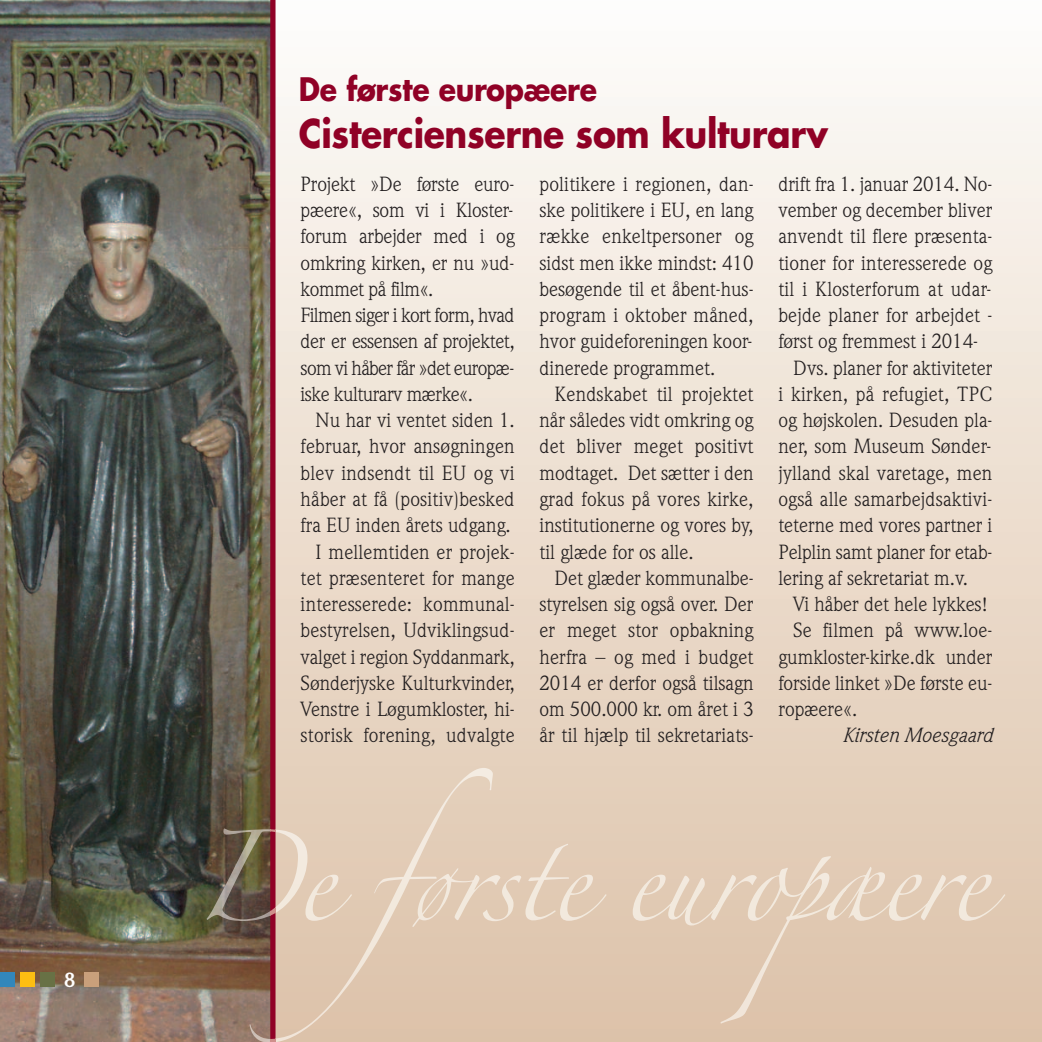
<style>
.page{position:relative;width:1042px;height:1042px;background:#fff}
.page>*{position:absolute;margin:0;border:0;box-sizing:border-box;transform-origin:0 0}
.t1{font:700 38.5px "Futura";letter-spacing:-.01em;color:#900126;scale:.9 1}
.t2{font:700 31.5px "Futura";letter-spacing:-.01em;color:#900126;scale:.9 1}
.t3{font:20.12px/26.2px "Weidemann";color:#231f20;text-align:justify}
.t4{font:20.12px/26.2px "Weidemann";letter-spacing:-.02em;color:#231f20}
.t5{font:italic 20.12px "Weidemann";color:#231f20}
.t6{font:700 20.12px "Weidemann";color:#fff}
</style>
<div class="page">
<div style="left:0;top:0;width:1042px;height:1042px;background:linear-gradient(to bottom,#fdfcf9,#ddc2a8)"></div>
<img style="left:0;top:0;width:270px;height:1042px">
<div style="left:84px;top:972px;width:15px;height:15px;background:#c9a07b"></div>
<div style="left:0;top:972px;width:15px;height:15px;background:#3287bb"></div>
<div style="left:20px;top:972px;width:15px;height:15px;background:#fdbe12"></div>
<div style="left:40px;top:972px;width:15px;height:15px;background:#687145"></div>
<div style="left:270px;top:0;width:5px;height:1042px;background:#900126"></div>
<img style="left:275px;top:774px;width:218px;height:268px">
<img style="left:206px;top:827px;width:64px;height:215px">
<p class="t6" style="left:64px;top:972px;width:13px">8</p>
<h2 class="t2" style="left:299px;top:74px;width:333px">De første europæere</h2>
<h1 class="t1" style="left:299px;top:116px;width:589px">Cistercienserne som kulturarv</h1>
<p class="t4" style="left:301px;top:173px;width:216px">Projekt »De første euro&shy;pæere«, som vi i Kloster&shy;forum arbejder med i og omkring kirken, er nu »ud&shy;kommet på film«.<br>Filmen siger i kort form, hvad der er essensen af projektet, som vi håber får »det europæ&shy;iske kulturarv mærke«.</p>
<p class="t3" style="left:301px;top:409px;width:216px;text-align:right">Nu har vi ventet siden 1. februar, hvor ansøgningen blev indsendt til EU og vi håber at få (positiv)besked fra EU inden årets udgang.<br>I mellemtiden er projek&shy;tet præsenteret for mange interesserede: kommunal&shy;bestyrelsen, Udviklingsud&shy;valget i region Syddanmark,<br>Sønderjyske Kulturkvinder,<br>Venstre i Løgumkloster, hi&shy;storisk forening, udvalgte</p>
<p class="t3" style="left:778px;top:173px;width:215px">drift fra 1. januar 2014. No-</p>
<p class="t3" style="left:778px;top:199px;width:216px">vember og december bliver</p>
<p class="t3" style="left:778px;top:225px;width:215px">anvendt til flere præsenta-</p>
<p class="t3" style="left:778px;top:251px;width:215px">tioner for interesserede og</p>
<p class="t3" style="left:778px;top:278px;width:214px">til i Klosterforum at udar-</p>
<p class="t3" style="left:778px;top:304px;width:215px">bejde planer for arbejdet -</p>
<p class="t3" style="left:778px;top:330px;width:201px">først og fremmest i 2014-</p>
<p class="t3" style="left:793px;top:356px;width:201px">Dvs. planer for aktiviteter</p>
<p class="t3" style="left:778px;top:383px;width:216px">i kirken, på refugiet, TPC</p>
<p class="t3" style="left:778px;top:409px;width:215px">og højskolen. Desuden pla-</p>
<p class="t3" style="left:778px;top:435px;width:214px">ner, som Museum Sønder-</p>
<p class="t3" style="left:778px;top:461px;width:215px">jylland skal varetage, men</p>
<p class="t3" style="left:778px;top:488px;width:215px">også alle samarbejdsaktivi-</p>
<p class="t3" style="left:778px;top:514px;width:215px">teterne med vores partner i</p>
<p class="t3" style="left:778px;top:540px;width:215px">Pelplin samt planer for etab-</p>
<p class="t3" style="left:778px;top:566px;width:191px">lering af sekretariat m.v.</p>
<p class="t3" style="left:793px;top:593px;width:196px">Vi håber det hele lykkes!</p>
<p class="t3" style="left:793px;top:619px;width:201px">Se filmen på www.loe-</p>
<p class="t3" style="left:778px;top:645px;width:216px">gumkloster-kirke.dk under</p>
<p class="t3" style="left:778px;top:671px;width:215px">forside linket »De første eu-</p>
<p class="t3" style="left:778px;top:698px;width:80px">ropæere«.</p>
<p class="t5" style="left:842px;top:728px;width:152px">Kirsten Moesgaard</p>
<p class="t3" style="left:539px;top:173px;width:216px">politikere i regionen, dan&shy;ske politikere i EU, en lang række enkeltpersoner og sidst men ikke mindst: 410 besøgende til et åbent-hus&shy;program i oktober måned, hvor guideforeningen koor&shy;dinerede programmet.</p>
<p class="t3" style="left:539px;top:383px;width:216px;text-indent:15px">Kendskabet til projektet når således vidt omkring og det bliver meget positivt modtaget. Det sætter i den grad fokus på vores kirke, institutionerne og vores by, til glæde for os alle.</p>
<p class="t3" style="left:539px;top:566px;width:216px;text-indent:15px">Det glæder kommunalbe&shy;styrelsen sig også over. Der er meget stor opbakning herfra – og med i budget 2014 er derfor også tilsagn om 500.000 kr. om året i 3 år til hjælp til sekretariats-</p>
</div>
